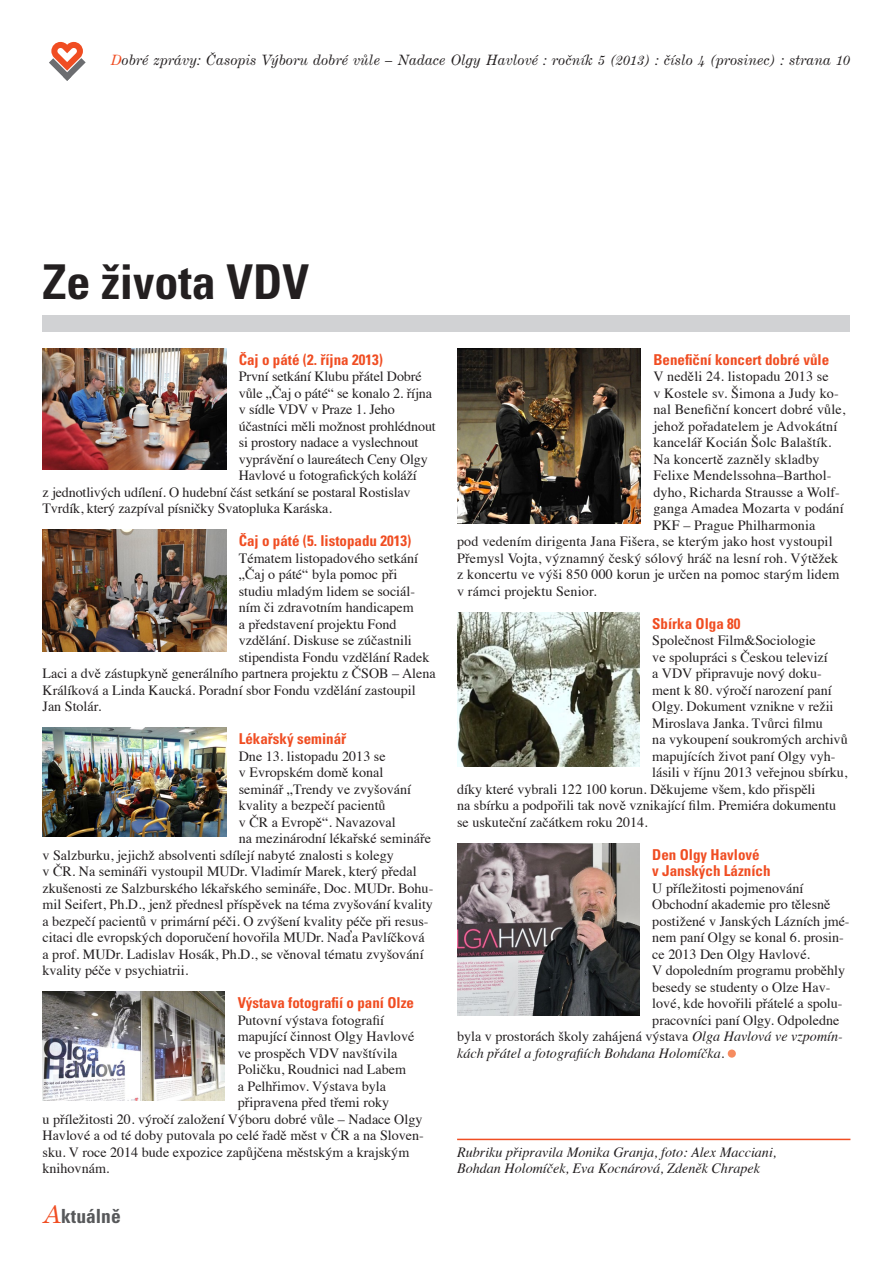
<style>
.page{position:relative;width:893px;height:1263px;background:#fff}
.page>*{position:absolute;margin:0;border:0;box-sizing:border-box;transform-origin:0 0}
.t1{font:700 condensed 48px "Univers CE";color:#231f20}
.t2{font:700 condensed 19.5px "Univers CE";color:#57585a}
.t3{font:700 condensed 15px/16.5px "Univers CE";color:#f04d22}
.t4{font:italic 14.25px "Century Expanded CE";color:#231f20}
.t5{font:14.1px "Times";color:#231f20}
.t6{font:italic 14.1px/16.5px "Times";color:#231f20}
.s1{color:#f04d22}
.s2{font-family:"Century Expanded CE";font-weight:400;font-style:italic;font-stretch:normal;font-size:24px;color:#f04d22}
.s3{font-style:italic}
</style>
<div class="page">
<svg style="left:49px;top:42px;width:37px;height:39px"></svg>
<div style="left:43px;top:315px;width:807px;height:17px;background:#d1d2d4"></div>
<div style="left:728px;top:1049px;width:8px;height:9px;background:#f68c60;border-radius:50%"></div>
<img style="left:457px;top:348px;width:184px;height:175px">
<img style="left:43px;top:348px;width:183px;height:122px">
<img style="left:43px;top:728px;width:183px;height:108px">
<img style="left:457px;top:612px;width:182px;height:154px">
<img style="left:43px;top:992px;width:182px;height:108px">
<img style="left:457px;top:843px;width:182px;height:172px">
<img style="left:43px;top:530px;width:183px;height:121px">
<hr style="left:457px;top:1139px;width:393px;height:1px;background:#f04d22">
<p class="t4" style="left:111px;top:52px;width:741px"><span class="s1">D</span>obré zprávy: Časopis Výboru dobré vůle – Nadace Olgy Havlové : ročník 5 (2013) : číslo 4 (prosinec) : strana 10</p>
<h1 class="t1" style="left:43px;top:254px;width:268px">Ze života VDV</h1>
<p class="t3" style="left:239px;top:351px;width:146px">Čaj o páté (2. října 2013)</p>
<p class="t5" style="left:239px;top:363px;width:184px">První setkání Klubu přátel Dobré</p>
<p class="t5" style="left:239px;top:380px;width:195px">vůle „Čaj o páté“ se konalo 2. října</p>
<p class="t5" style="left:239px;top:396px;width:157px">v sídle VDV v Praze 1. Jeho</p>
<p class="t5" style="left:239px;top:413px;width:199px">účastníci měli možnost prohlédnout</p>
<p class="t5" style="left:239px;top:429px;width:181px">si prostory nadace a vyslechnout</p>
<p class="t5" style="left:239px;top:446px;width:191px">vyprávění o laureátech Ceny Olgy</p>
<p class="t5" style="left:239px;top:462px;width:179px">Havlové u fotografických koláží</p>
<p class="t5" style="left:43px;top:479px;width:370px">z jednotlivých udílení. O hudební část setkání se postaral Rostislav</p>
<p class="t5" style="left:43px;top:495px;width:291px">Tvrdík, který zazpíval písničky Svatopluka Karáska.</p>
<p class="t3" style="left:239px;top:533px;width:174px">Čaj o páté (5. listopadu 2013)</p>
<p class="t5" style="left:239px;top:545px;width:181px">Tématem listopadového setkání</p>
<p class="t5" style="left:239px;top:561px;width:160px">„Čaj o páté“ byla pomoc při</p>
<p class="t5" style="left:239px;top:578px;width:178px">studiu mladým lidem se sociál-</p>
<p class="t5" style="left:239px;top:594px;width:177px">ním či zdravotním handicapem</p>
<p class="t5" style="left:239px;top:611px;width:159px">a představení projektu Fond</p>
<p class="t5" style="left:239px;top:627px;width:175px">vzdělání. Diskuse se zúčastnili</p>
<p class="t5" style="left:239px;top:644px;width:192px">stipendista Fondu vzdělání Radek</p>
<p class="t5" style="left:43px;top:660px;width:395px">Laci a dvě zástupkyně generálního partnera projektu z ČSOB – Alena</p>
<p class="t5" style="left:43px;top:677px;width:375px">Králíková a Linda Kaucká. Poradní sbor Fondu vzdělání zastoupil</p>
<p class="t5" style="left:43px;top:693px;width:60px">Jan Stolár.</p>
<p class="t3" style="left:239px;top:731px;width:109px">Lékařský seminář</p>
<p class="t5" style="left:239px;top:743px;width:148px">Dne 13. listopadu 2013 se</p>
<p class="t5" style="left:239px;top:759px;width:146px">v Evropském domě konal</p>
<p class="t5" style="left:239px;top:776px;width:174px">seminář „Trendy ve zvyšování</p>
<p class="t5" style="left:239px;top:792px;width:148px">kvality a bezpečí pacientů</p>
<p class="t5" style="left:239px;top:809px;width:159px">v ČR a Evropě“. Navazoval</p>
<p class="t5" style="left:239px;top:825px;width:194px">na mezinárodní lékařské semináře</p>
<p class="t5" style="left:43px;top:842px;width:353px">v Salzburku, jejichž absolventi sdílejí nabyté znalosti s kolegy</p>
<p class="t5" style="left:43px;top:858px;width:376px">v ČR. Na semináři vystoupil MUDr. Vladimír Marek, který předal</p>
<p class="t5" style="left:43px;top:875px;width:392px">zkušenosti ze Salzburského lékařského semináře, Doc. MUDr. Bohu-</p>
<p class="t5" style="left:43px;top:891px;width:392px">mil Seifert, Ph.D., jenž přednesl příspěvek na téma zvyšování kvality</p>
<p class="t5" style="left:43px;top:908px;width:388px">a bezpečí pacientů v primární péči. O zvýšení kvality péče při resus-</p>
<p class="t5" style="left:43px;top:924px;width:384px">citaci dle evropských doporučení hovořila MUDr. Naďa Pavlíčková</p>
<p class="t5" style="left:43px;top:941px;width:383px">a prof. MUDr. Ladislav Hosák, Ph.D., se věnoval tématu zvyšování</p>
<p class="t5" style="left:43px;top:957px;width:147px">kvality péče v psychiatrii.</p>
<p class="t3" style="left:238px;top:995px;width:178px">Výstava fotografií o paní Olze</p>
<p class="t5" style="left:238px;top:1007px;width:148px">Putovní výstava fotografií</p>
<p class="t5" style="left:238px;top:1023px;width:178px">mapující činnost Olgy Havlové</p>
<p class="t5" style="left:238px;top:1040px;width:161px">ve prospěch VDV navštívila</p>
<p class="t5" style="left:238px;top:1056px;width:170px">Poličku, Roudnici nad Labem</p>
<p class="t5" style="left:238px;top:1073px;width:150px">a Pelhřimov. Výstava byla</p>
<p class="t5" style="left:238px;top:1089px;width:153px">připravena před třemi roky</p>
<p class="t5" style="left:43px;top:1106px;width:381px">u příležitosti 20. výročí založení Výboru dobré vůle – Nadace Olgy</p>
<p class="t5" style="left:43px;top:1122px;width:383px">Havlové a od té doby putovala po celé řadě měst v ČR a na Sloven-</p>
<p class="t5" style="left:43px;top:1139px;width:368px">sku. V roce 2014 bude expozice zapůjčena městským a krajským</p>
<p class="t5" style="left:43px;top:1155px;width:68px">knihovnám.</p>
<h2 class="t2" style="left:43px;top:1205px;width:80px"><span class="s2">A</span>ktuálně</h2>
<p class="t3" style="left:653px;top:351px;width:177px">Benefiční koncert dobré vůle</p>
<p class="t5" style="left:653px;top:363px;width:177px">V neděli 24. listopadu 2013 se</p>
<p class="t5" style="left:653px;top:380px;width:187px">v Kostele sv. Šimona a Judy ko-</p>
<p class="t5" style="left:653px;top:396px;width:193px">nal Benefiční koncert dobré vůle,</p>
<p class="t5" style="left:653px;top:413px;width:185px">jehož pořadatelem je Advokátní</p>
<p class="t5" style="left:653px;top:429px;width:179px">kancelář Kocián Šolc Balaštík.</p>
<p class="t5" style="left:653px;top:446px;width:168px">Na koncertě zazněly skladby</p>
<p class="t5" style="left:653px;top:462px;width:180px">Felixe Mendelssohna–Barthol-</p>
<p class="t5" style="left:653px;top:479px;width:188px">dyho, Richarda Strausse a Wolf-</p>
<p class="t5" style="left:653px;top:495px;width:192px">ganga Amadea Mozarta v podání</p>
<p class="t5" style="left:653px;top:512px;width:164px">PKF – Prague Philharmonia</p>
<p class="t5" style="left:457px;top:528px;width:377px">pod vedením dirigenta Jana Fišera, se kterým jako host vystoupil</p>
<p class="t5" style="left:457px;top:545px;width:383px">Přemysl Vojta, významný český sólový hráč na lesní roh. Výtěžek</p>
<p class="t5" style="left:457px;top:561px;width:384px">z koncertu ve výši 850 000 korun je určen na pomoc starým lidem</p>
<p class="t5" style="left:457px;top:578px;width:141px">v rámci projektu Senior.</p>
<p class="t3" style="left:652px;top:615px;width:90px">Sbírka Olga 80</p>
<p class="t5" style="left:652px;top:627px;width:165px">Společnost Film&amp;Sociologie</p>
<p class="t5" style="left:652px;top:644px;width:177px">ve spolupráci s Českou televizí</p>
<p class="t5" style="left:652px;top:660px;width:171px">a VDV připravuje nový doku-</p>
<p class="t5" style="left:652px;top:677px;width:181px">ment k 80. výročí narození paní</p>
<p class="t5" style="left:652px;top:693px;width:183px">Olgy. Dokument vznikne v režii</p>
<p class="t5" style="left:652px;top:710px;width:172px">Miroslava Janka. Tvůrci filmu</p>
<p class="t5" style="left:652px;top:726px;width:197px">na vykoupení soukromých archivů</p>
<p class="t5" style="left:652px;top:743px;width:185px">mapujících život paní Olgy vyh-</p>
<p class="t5" style="left:652px;top:759px;width:197px">lásili v říjnu 2013 veřejnou sbírku,</p>
<p class="t5" style="left:457px;top:776px;width:360px">díky které vybrali 122 100 korun. Děkujeme všem, kdo přispěli</p>
<p class="t5" style="left:457px;top:792px;width:381px">na sbírku a podpořili tak nově vznikající film. Premiéra dokumentu</p>
<p class="t5" style="left:457px;top:809px;width:192px">se uskuteční začátkem roku 2014.</p>
<p class="t3" style="left:652px;top:846px;width:120px">Den Olgy Havlové<br>v Janských Lázních</p>
<p class="t5" style="left:652px;top:875px;width:153px">U příležitosti pojmenování</p>
<p class="t5" style="left:652px;top:891px;width:180px">Obchodní akademie pro tělesně</p>
<p class="t5" style="left:652px;top:908px;width:199px">postižené v Janských Lázních jmé-</p>
<p class="t5" style="left:652px;top:924px;width:193px">nem paní Olgy se konal 6. prosin-</p>
<p class="t5" style="left:652px;top:941px;width:159px">ce 2013 Den Olgy Havlové.</p>
<p class="t5" style="left:652px;top:957px;width:194px">V dopoledním programu proběhly</p>
<p class="t5" style="left:652px;top:974px;width:180px">besedy se studenty o Olze Hav-</p>
<p class="t5" style="left:652px;top:990px;width:192px">lové, kde hovořili přátelé a spolu-</p>
<p class="t5" style="left:652px;top:1007px;width:189px">pracovníci paní Olgy. Odpoledne</p>
<p class="t5" style="left:457px;top:1023px;width:387px">byla v prostorách školy zahájená výstava <span class="s3">Olga Havlová ve vzpomín-</span></p>
<p class="t6" style="left:457px;top:1044px;width:269px">kách přátel a fotografiích Bohdana Holomíčka.</p>
<p class="t6" style="left:457px;top:1143px;width:321px">Rubriku připravila Monika Granja, foto: Alex Macciani,<br>Bohdan Holomíček, Eva Kocnárová, Zdeněk Chrapek</p>
</div>
